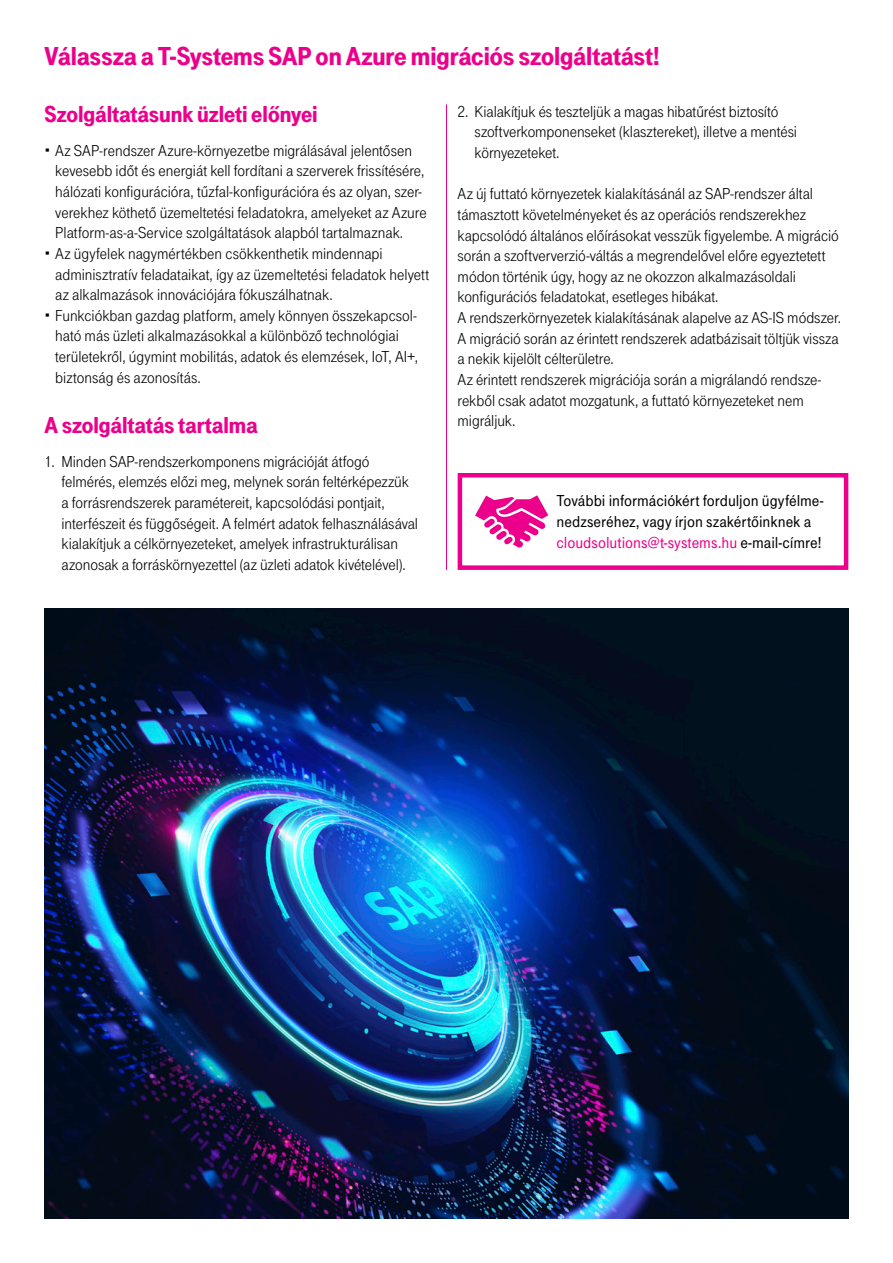
<style>
.page{position:relative;width:893px;height:1263px;background:#fff}
.page>*{position:absolute;margin:0;border:0;box-sizing:border-box;transform-origin:0 0}
.t1{font:27px "Tele Grotesk Ultr";letter-spacing:-.005em;color:#ec008b}
.t2{font:24px "Tele Grotesk Ultr";color:#ec008b}
.t3{font:16.5px/20.7px "Tele Grotesk Norm";letter-spacing:-.005em;color:#000}
.t4{font:16.5px/20.7px "Tele Grotesk Halb";color:#000}
.s1{color:#ec008b}
</style>
<div class="page">
<hr style="left:446px;top:104px;width:1px;height:466px;background:#ec008b">
<img style="left:45px;top:608px;width:803px;height:610px">
<div style="left:458px;top:473px;width:390px;height:97px;border:4px solid #ec008b"></div>
<svg style="left:475px;top:495px;width:73px;height:53px"></svg>
<h1 class="t1" style="left:45px;top:41px;width:617px">Válassza a T-Systems SAP on Azure migrációs szolgáltatást!</h1>
<h2 class="t2" style="left:45px;top:101px;width:275px">Szolgáltatásunk üzleti előnyei</h2>
<p class="t3" style="left:55px;top:140px;width:376px">Az SAP-rendszer Azure-környezetbe migrálásával jelentősen kevesebb időt és energiát kell fordítani a szerverek frissítésére, hálózati konfigurációra, tűzfal-konfigurációra és az olyan, szer&shy;verekhez köthető üzemeltetési feladatokra, amelyeket az Azure Platform-as-a-Service szolgáltatások alapból tartalmaznak.<br>Az ügyfelek nagymértékben csökkenthetik mindennapi adminisztratív feladataikat, így az üzemeltetési feladatok helyett az alkalmazások innovációjára fókuszálhatnak.<br>Funkciókban gazdag platform, amely könnyen összekapcsol&shy;ható más üzleti alkalmazásokkal a különböző technológiai területekről, úgymint mobilitás, adatok és elemzések, IoT, AI+, biztonság és azonosítás.</p>
<h2 class="t2" style="left:45px;top:412px;width:214px">A szolgáltatás tartalma</h2>
<p class="t3" style="left:62px;top:451px;width:358px;text-indent:-17px">1. Minden SAP-rendszerkomponens migrációját átfogó felmérés, elemzés előzi meg, melynek során feltérképezzük a forrásrendszerek paramétereit, kapcsolódási pontjait, interfészeit és függőségeit. A felmért adatok felhasználásával kialakítjuk a célkörnyezeteket, amelyek infrastrukturálisan azonosak a forráskörnyezettel (az üzleti adatok kivételével).</p>
<p class="t3" style="left:475px;top:101px;width:324px;text-indent:-17px">2. Kialakítjuk és teszteljük a magas hibatűrést biztosító szoftverkomponenseket (klasztereket), illetve a mentési környezeteket.</p>
<p class="t3" style="left:458px;top:184px;width:385px">Az új futtató környezetek kialakításánál az SAP-rendszer által támasztott követelményeket és az operációs rendszerekhez kapcsolódó általános előírásokat vesszük figyelembe. A migráció során a szoftververzió-váltás a megrendelővel előre egyeztetett módon történik úgy, hogy az ne okozzon alkalmazásoldali konfigurációs feladatokat, esetleges hibákat.<br>A rendszerkörnyezetek kialakításának alapelve az AS-IS módszer.<br>A migráció során az érintett rendszerek adatbázisait töltjük vissza a nekik kijelölt célterületre.<br>Az érintett rendszerek migrációja során a migrálandó rendsze&shy;rekből csak adatot mozgatunk, a futtató környezeteket nem migráljuk.</p>
<p class="t4" style="left:556px;top:491px;width:268px">További információkért forduljon ügyfélme&shy;nedzseréhez, vagy írjon szakértőinknek a <span class="s1">cloudsolutions@t-systems.hu</span> e-mail-címre!</p>
</div>
